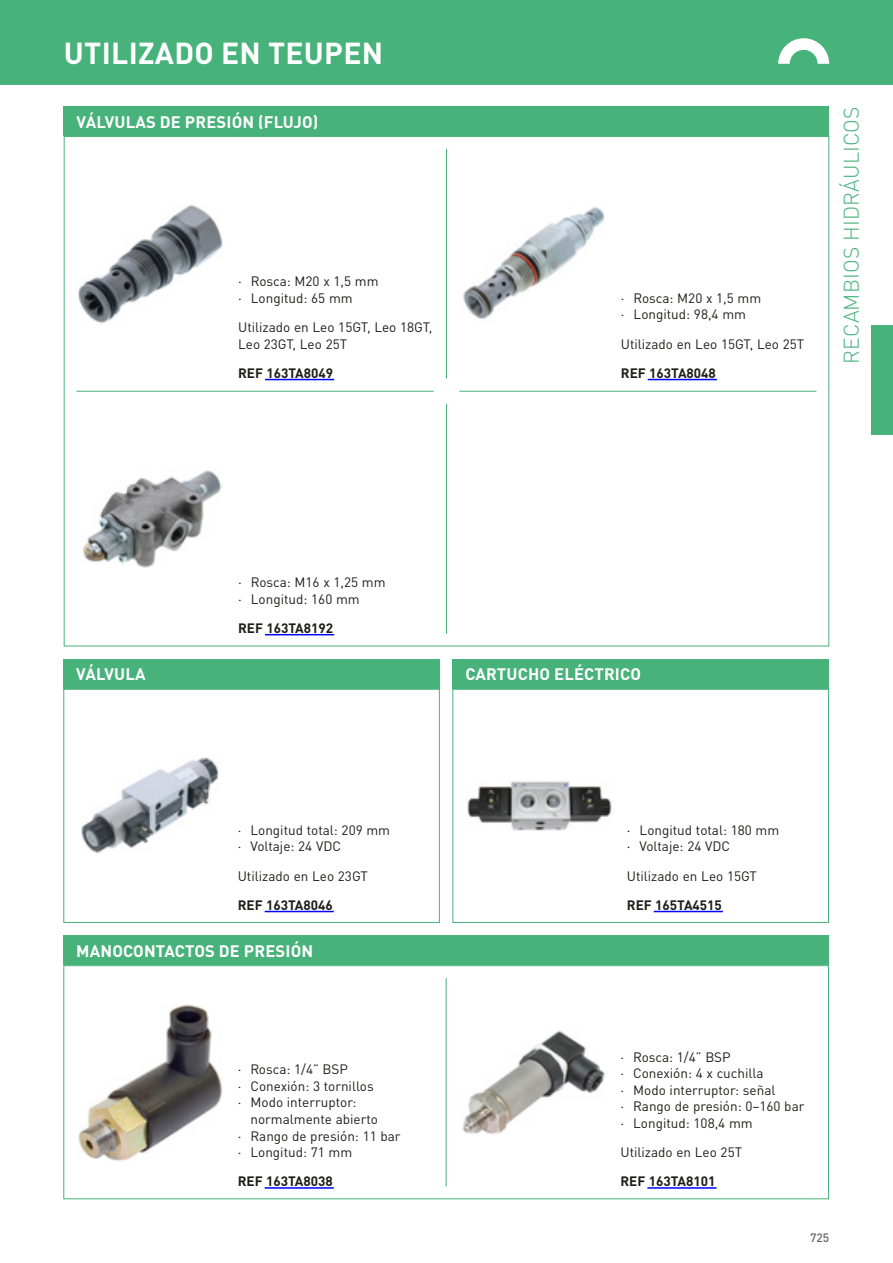
<style>
.page{position:relative;width:893px;height:1263px;background:#fff}
.page>*{position:absolute;margin:0;border:0;box-sizing:border-box;transform-origin:0 0}
.t1{font:700 30px "TVH Pro";letter-spacing:.01em;color:#fff}
.t2{font:300 21px "TVH Pro";letter-spacing:.01em;color:#47b27a}
._1_product_title{font:700 16.5px "TVH Pro";letter-spacing:.01em;color:#fff}
._6_bullets_level_1{font:13.5px/16.5px "TVH Pro";color:#1d1d1b}
._5_used_on{font:13.5px/16.5px "TVH Pro";color:#1d1d1b}
._7_REFs{font:700 13.5px "TVH Pro";color:#1d1d1b}
.t3{font:500 12px "TVH Pro";color:#646363}
</style>
<div class="page">
<div style="left:64px;top:136px;width:765px;height:510px;background:#fff;border:1px solid #47b27a"></div>
<div style="left:63px;top:965px;width:766px;height:234px;background:#fff;border:1px solid #47b27a"></div>
<div style="left:0;top:0;width:893px;height:85px;background:#47b27a"></div>
<div style="left:872px;top:325px;width:21px;height:109px;background:#47b27a"></div>
<svg style="left:778px;top:38px;width:51px;height:26px"></svg>
<hr style="left:446px;top:149px;width:1px;height:229px;background:#47b27a">
<hr style="left:446px;top:404px;width:1px;height:230px;background:#47b27a">
<hr style="left:77px;top:391px;width:357px;height:1px;background:#47b27a">
<hr style="left:459px;top:391px;width:357px;height:1px;background:#47b27a">
<hr style="left:446px;top:978px;width:1px;height:208px;background:#47b27a">
<div style="left:64px;top:106px;width:765px;height:30px;background:#47b27a"></div>
<img style="left:77px;top:205px;width:146px;height:119px">
<img style="left:463px;top:207px;width:142px;height:112px">
<img style="left:83px;top:470px;width:140px;height:98px">
<div style="left:63px;top:689px;width:377px;height:234px;border:1px solid #47b27a"></div>
<div style="left:63px;top:659px;width:377px;height:30px;background:#47b27a"></div>
<img style="left:81px;top:757px;width:138px;height:97px">
<div style="left:452px;top:689px;width:377px;height:234px;border:1px solid #47b27a"></div>
<div style="left:452px;top:659px;width:377px;height:30px;background:#47b27a"></div>
<img style="left:467px;top:780px;width:145px;height:51px">
<div style="left:63px;top:935px;width:766px;height:30px;background:#47b27a"></div>
<img style="left:78px;top:1004px;width:145px;height:157px">
<img style="left:462px;top:1030px;width:143px;height:105px">
<hr style="left:265px;top:379px;width:69px;height:1px;background:#00f">
<hr style="left:648px;top:379px;width:69px;height:1px;background:#00f">
<hr style="left:265px;top:634px;width:69px;height:1px;background:#00f">
<hr style="left:654px;top:911px;width:69px;height:1px;background:#00f">
<hr style="left:265px;top:911px;width:69px;height:1px;background:#00f">
<hr style="left:647px;top:1187px;width:69px;height:2px;background:#00f">
<hr style="left:265px;top:1187px;width:69px;height:2px;background:#00f">
<h1 class="t1" style="left:64px;top:28px;width:321px">UTILIZADO EN TEUPEN</h1>
<p class="_1_product_title" style="left:77px;top:108px;width:120px">VÁLVULAS DE PRES</p>
<p class="_1_product_title" style="left:226px;top:108px;width:93px">IÓN (FLUJO)</p>
<p class="_6_bullets_level_1" style="left:238px;top:272px;width:142px">• Rosca: M20 x 1,5 mm</p>
<p class="_6_bullets_level_1" style="left:238px;top:288px;width:116px">• Longitud: 65 mm</p>
<p class="_5_used_on" style="left:238px;top:318px;width:196px">Utilizado en Leo 15GT, Leo 18GT,<br>Leo 23GT, Leo 25T</p>
<p class="_7_REFs" style="left:238px;top:362px;width:97px">RE F 163TA8049</p>
<p class="_6_bullets_level_1" style="left:621px;top:288px;width:142px">• Rosca: M20 x 1,5 mm</p>
<p class="_6_bullets_level_1" style="left:621px;top:305px;width:127px">• Longitud: 98,4 mm</p>
<p class="_5_used_on" style="left:621px;top:334px;width:185px">Utilizado en Leo 15GT, Leo 25T</p>
<p class="_7_REFs" style="left:621px;top:362px;width:97px">RE F 163TA8048</p>
<h2 class="t2" style="left:835px;top:364px;width:259px;rotate:-90deg">Recambios hidráulicos</h2>
<p class="_1_product_title" style="left:76px;top:661px;width:71px">VÁLVULA</p>
<p class="_6_bullets_level_1" style="left:238px;top:573px;width:149px">• Rosca: M16 x 1,25 mm</p>
<p class="_6_bullets_level_1" style="left:238px;top:589px;width:123px">• Longitud: 160 mm</p>
<p class="_7_REFs" style="left:238px;top:617px;width:97px">REF 163TA8192</p>
<p class="_6_bullets_level_1" style="left:238px;top:820px;width:154px">• Longitud total: 209 mm</p>
<p class="_6_bullets_level_1" style="left:238px;top:837px;width:105px">• Voltaje: 24 VDC</p>
<p class="_5_used_on" style="left:238px;top:866px;width:132px">Utilizado en Leo 23GT</p>
<p class="_7_REFs" style="left:238px;top:894px;width:97px">RE F 163TA8046</p>
<p class="_1_product_title" style="left:76px;top:937px;width:47px">MANOCO</p>
<p class="_1_product_title" style="left:144px;top:937px;width:111px">NTACTOS DE PRES</p>
<p class="_1_product_title" style="left:285px;top:937px;width:29px">IÓN</p>
<p class="_6_bullets_level_1" style="left:238px;top:1060px;width:112px">• Rosca: 1/4” BSP</p>
<p class="_6_bullets_level_1" style="left:238px;top:1076px;width:137px">• Conexión: 3 tornillos</p>
<p class="_6_bullets_level_1" style="left:250px;top:1093px;width:129px;text-indent:-13px">• Modo interruptor: normalmente abierto</p>
<p class="_6_bullets_level_1" style="left:238px;top:1126px;width:164px">• Rango de presión: 11 bar</p>
<p class="_6_bullets_level_1" style="left:238px;top:1142px;width:116px">• Longitud: 71 mm</p>
<p class="_7_REFs" style="left:238px;top:1170px;width:97px">RE F 163TA8038</p>
<p class="_1_product_title" style="left:465px;top:661px;width:166px">CARTUCHO ELÉCTRICO</p>
<p class="_6_bullets_level_1" style="left:627px;top:820px;width:154px">• Longitud total: 180 mm</p>
<p class="_6_bullets_level_1" style="left:627px;top:837px;width:105px">• Voltaje: 24 VDC</p>
<p class="_5_used_on" style="left:627px;top:866px;width:132px">Utilizado en Leo 15GT</p>
<p class="_7_REFs" style="left:627px;top:894px;width:97px">REF 165TA4515</p>
<p class="_6_bullets_level_1" style="left:620px;top:1047px;width:112px">• Rosca: 1/4” BSP</p>
<p class="_6_bullets_level_1" style="left:620px;top:1063px;width:145px">• Conexión: 4 x cuchilla</p>
<p class="_6_bullets_level_1" style="left:620px;top:1080px;width:156px">• Modo interruptor: señal</p>
<p class="_6_bullets_level_1" style="left:620px;top:1096px;width:185px">• Rango de presión: 0–160 bar</p>
<p class="_6_bullets_level_1" style="left:620px;top:1113px;width:134px">• Longitud: 108,4 mm</p>
<p class="_5_used_on" style="left:620px;top:1142px;width:123px">Utilizado en Leo 25T</p>
<p class="_7_REFs" style="left:620px;top:1170px;width:97px">REF 163TA8101</p>
<p class="t3" style="left:810px;top:1228px;width:21px">725</p>
</div>
